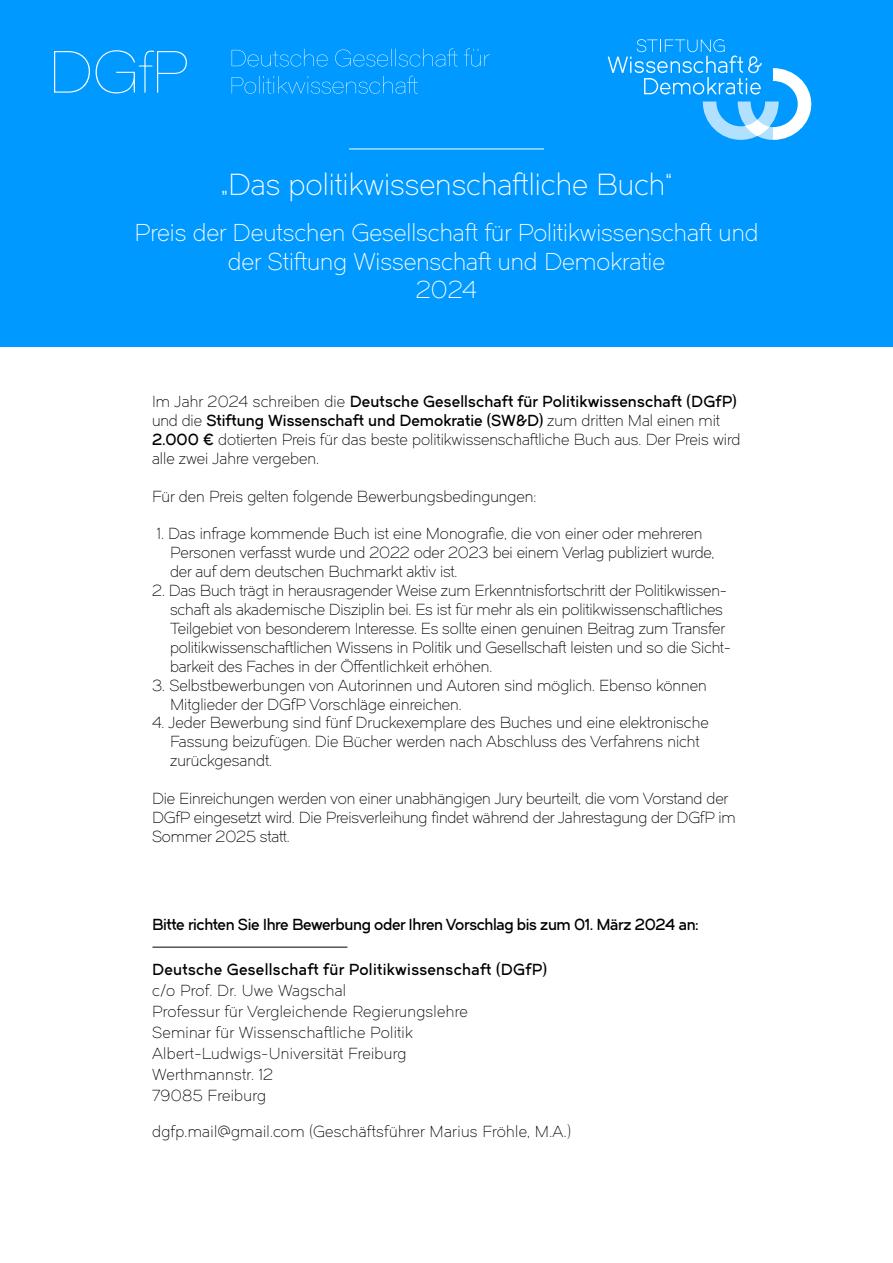
<style>
.page{position:relative;width:893px;height:1263px;background:#fff}
.page>*{position:absolute;margin:0;border:0;box-sizing:border-box;transform-origin:0 0}
.t1{font:30px "Dual 300";color:#fff}
.t2{font:24px "Dual 300";color:#fff}
.t3{font:15.75px/18.9px "Dual 300";letter-spacing:-.01em;color:#000}
.t4{font:15.75px "Dual 300";letter-spacing:.02em;color:#000}
.t5{font:15.75px "Dual 600";color:#000}
.t6{font:15.75px "Dual 600";letter-spacing:-.025em;color:#000}
.t7{font:15.75px "Dual 600";letter-spacing:.02em;color:#000}
.t8{font:15.75px "Dual 300";letter-spacing:.015em;color:#000}
.s1{font-family:"Dual 300"}
.s2{font-family:"Dual 600"}
</style>
<div class="page">
<div style="left:0;top:0;width:893px;height:346px;background:#09f"></div>
<svg style="left:608px;top:39px;width:203px;height:101px"></svg>
<hr style="left:152px;top:947px;width:195px;height:1px;background:#000">
<hr style="left:349px;top:149px;width:195px;height:1px;background:#fff">
<svg style="left:54px;top:50px;width:133px;height:43px"></svg>
<svg style="left:232px;top:49px;width:258px;height:17px"></svg>
<svg style="left:232px;top:76px;width:186px;height:18px"></svg>
<p class="t1" style="left:220px;top:167px;width:454px">„Das politikwissenschaftliche Buch“</p>
<p class="t2" style="left:135px;top:219px;width:625px">Preis der Deutschen Gesellschaft für Politikwissenschaft und</p>
<p class="t2" style="left:228px;top:247px;width:439px">der Stiftung Wissenschaft und Demokratie</p>
<p class="t2" style="left:416px;top:276px;width:63px">2024</p>
<p class="t5" style="left:152px;top:391px;width:586px"><span class="s1">Im Jahr 2024 schreiben die</span> Deutsche Gesellschaft für Politikwissenschaft (DGfP)</p>
<p class="t5" style="left:152px;top:410px;width:569px"><span class="s1">und die</span> Stiftung Wissenschaft und Demokratie (SW&amp;D) <span class="s1">zum dritten Mal einen mit</span></p>
<p class="t3" style="left:152px;top:430px;width:590px"><span class="s2">2.000 €</span> dotierten Preis für das beste politikwissenschaftliche Buch aus. Der Preis wird alle zwei Jahre vergeben.</p>
<p class="t3" style="left:152px;top:487px;width:386px">Für den Preis gelten folgende Bewerbungsbedingungen:</p>
<p class="t3" style="left:157px;top:524px;width:547px">1. Das infrage kommende Buch ist eine Monografie, die von einer oder mehreren</p>
<p class="t3" style="left:170px;top:543px;width:546px">Personen verfasst wurde und 2022 oder 2023 bei einem Verlag publiziert wurde,</p>
<p class="t3" style="left:170px;top:562px;width:289px">der auf dem deutschen Buchmarkt aktiv ist.</p>
<p class="t3" style="left:170px;top:581px;width:562px;text-indent:-18px">2. Das Buch trägt in herausragender Weise zum Erkenntnisfortschritt der Politikwissen&shy;schaft als akademische Disziplin bei. Es ist für mehr als ein politikwissenschaftliches Teilgebiet von besonderem Interesse. Es sollte einen genuinen Beitrag zum Transfer politikwissenschaftlichen Wissens in Politik und Gesellschaft leisten und so die Sicht&shy;barkeit des Faches in der Öffentlichkeit erhöhen.</p>
<p class="t3" style="left:152px;top:676px;width:556px">3. Selbstbewerbungen von Autorinnen und Autoren sind möglich. Ebenso können</p>
<p class="t3" style="left:170px;top:695px;width:293px">Mitglieder der DGfP Vorschläge einreichen.</p>
<p class="t3" style="left:152px;top:713px;width:558px;text-align:center">4. Jeder Bewerbung sind fünf Druckexemplare des Buches und eine elektronische<br>Fassung beizufügen. Die Bücher werden nach Abschluss des Verfahrens nicht</p>
<p class="t3" style="left:170px;top:751px;width:103px">zurückgesandt.</p>
<p class="t3" style="left:152px;top:789px;width:585px">Die Einreichungen werden von einer unabhängigen Jury beurteilt, die vom Vorstand der<br>DGfP eingesetzt wird. Die Preisverleihung findet während der Jahrestagung der DGfP im<br>Sommer 2025 statt.</p>
<p class="t6" style="left:152px;top:914px;width:548px">Bitte richten Sie Ihre Bewerbung oder Ihren Vorschlag bis zum 01. März 2024 an:</p>
<p class="t7" style="left:152px;top:959px;width:396px">Deutsche Gesellschaft für Politikwissenschaft (DGfP)</p>
<p class="t8" style="left:152px;top:981px;width:196px">c/o Prof. Dr. Uwe Wagschal</p>
<p class="t4" style="left:152px;top:1002px;width:317px">Professur für Vergleichende Regierungslehre</p>
<p class="t4" style="left:152px;top:1023px;width:262px">Seminar für Wissenschaftliche Politik</p>
<p class="t4" style="left:152px;top:1044px;width:256px">Albert-Ludwigs-Universität Freiburg</p>
<p class="t4" style="left:152px;top:1065px;width:123px">Werthmannstr. 12</p>
<p class="t4" style="left:152px;top:1086px;width:115px">79085 Freiburg</p>
<p class="t4" style="left:152px;top:1122px;width:420px">dgfp.mail@gmail.com (Geschäftsführer Marius Fröhle, M.A.)</p>
</div>
